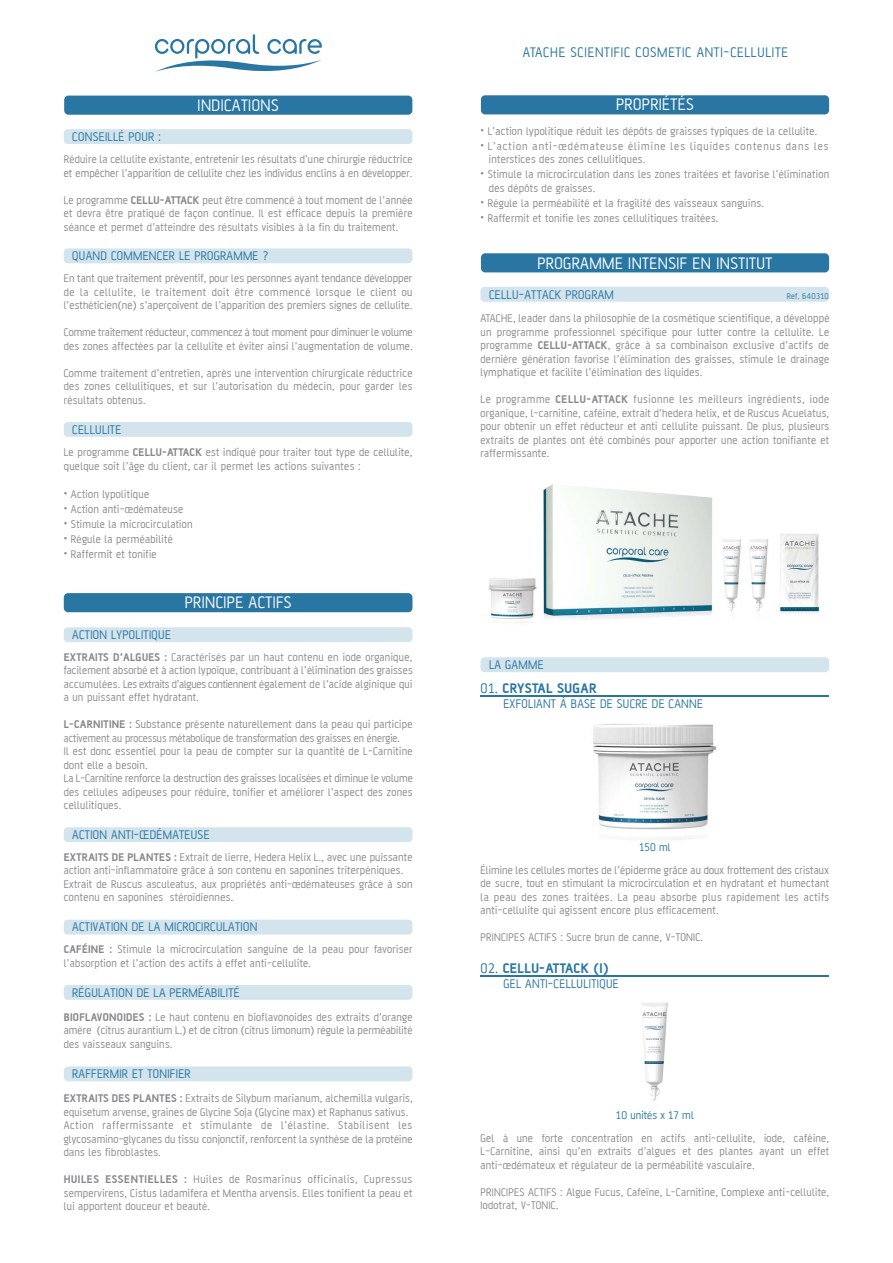
<style>
.page{position:relative;width:893px;height:1263px;background:#fff}
.page>*{position:absolute;margin:0;border:0;box-sizing:border-box;transform-origin:0 0}
.t1{font:18px "AF Battersea";letter-spacing:.025em;color:#fff}
.t2{font:15px "AF Battersea";letter-spacing:.05em;color:#2976a2}
.t3{font:700 15px "AF Battersea";letter-spacing:.025em;color:#2976a2}
.t4{font:13.5px "AF Battersea";letter-spacing:.025em;color:#2976a2}
.t5{font:12px/13.5px "AF Battersea";letter-spacing:.025em;color:#87888a;text-align:justify}
.t6{font:12px/13.5px "AF Battersea";color:#87888a}
.t7{font:12px/13.5px "AF Battersea";letter-spacing:.085em;color:#87888a}
.t8{font:12px "AF Battersea";letter-spacing:.01em;color:#2976a2}
.t9{font:9px "AF Battersea";letter-spacing:.025em;color:#2976a2}
.s1{font-weight:700}
.s2{font-weight:400}
</style>
<div class="page">
<img style="left:593px;top:724px;width:123px;height:116px">
<div style="left:64px;top:129px;width:348px;height:15px;background:#d4e4ec;border-radius:4px"></div>
<div style="left:64px;top:96px;width:348px;height:19px;background:#2976a2;border-radius:4px"></div>
<div style="left:481px;top:95px;width:348px;height:19px;background:#2976a2;border-radius:4px"></div>
<div style="left:480px;top:287px;width:349px;height:15px;background:#d4e4ec;border-radius:4px"></div>
<div style="left:481px;top:253px;width:348px;height:19px;background:#2976a2;border-radius:4px"></div>
<div style="left:480px;top:657px;width:349px;height:15px;background:#d4e4ec;border-radius:4px"></div>
<div style="left:64px;top:593px;width:348px;height:19px;background:#2976a2;border-radius:4px"></div>
<div style="left:64px;top:248px;width:348px;height:15px;background:#d4e4ec;border-radius:4px"></div>
<div style="left:64px;top:422px;width:348px;height:15px;background:#d4e4ec;border-radius:4px"></div>
<div style="left:64px;top:627px;width:348px;height:15px;background:#d4e4ec;border-radius:4px"></div>
<div style="left:64px;top:827px;width:348px;height:15px;background:#d4e4ec;border-radius:4px"></div>
<div style="left:64px;top:920px;width:348px;height:14px;background:#d4e4ec;border-radius:4px"></div>
<hr style="left:480px;top:696px;width:349px;height:1px;background:#2976a2">
<div style="left:64px;top:985px;width:348px;height:15px;background:#d4e4ec;border-radius:4px"></div>
<div style="left:64px;top:1066px;width:348px;height:15px;background:#d4e4ec;border-radius:4px"></div>
<svg style="left:155px;top:34px;width:167px;height:38px"></svg>
<img style="left:489px;top:484px;width:331px;height:139px">
<img style="left:642px;top:1002px;width:26px;height:99px">
<hr style="left:480px;top:976px;width:349px;height:1px;background:#2976a2">
<p class="t2" style="left:523px;top:44px;width:267px">ATACHE SCIENTIFIC COSMETIC ANTI-CELLULITE</p>
<h1 class="t1" style="left:198px;top:95px;width:83px">INDICATIONS</h1>
<h1 class="t1" style="left:616px;top:95px;width:79px">PROPRIÉTÉS</h1>
<p class="t4" style="left:72px;top:130px;width:90px">CONSEILLÉ POUR :</p>
<p class="t5" style="left:64px;top:152px;width:350px">Réduire la cellulite existante, entretenir les résultats d’une chirurgie réductrice et empêcher l’apparition de cellulite chez les individus enclins à en développer.</p>
<p class="t5" style="left:64px;top:193px;width:350px">Le programme <span class="s1">CELLU-ATTACK</span> peut être commencé à tout moment de l’année et devra être pratiqué de façon continue. Il est efficace depuis la première séance et permet d’atteindre des résultats visibles à la fin du traitement.</p>
<p class="t4" style="left:72px;top:249px;width:198px">QUAND COMMENCER LE PROGRAMME ?</p>
<p class="t5" style="left:64px;top:272px;width:350px">En tant que traitement préventif, pour les personnes ayant tendance développer de la cellulite, le traitement doit être commencé lorsque le client ou l’esthéticien(ne) s’aperçoivent de l’apparition des premiers signes de cellulite.</p>
<p class="t6" style="left:64px;top:326px;width:351px">Comme traitement réducteur, commencez à tout moment pour diminuer le volume des zones affectées par la cellulite et éviter ainsi l’augmentation de volume.</p>
<p class="t5" style="left:64px;top:366px;width:350px">Comme traitement d’entretien, après une intervention chirurgicale réductrice des zones cellulitiques, et sur l’autorisation du médecin, pour garder les résultats obtenus.</p>
<p class="t4" style="left:72px;top:422px;width:51px">CELLULITE</p>
<p class="t5" style="left:64px;top:445px;width:350px">Le programme <span class="s1">CELLU-ATTACK</span> est indiqué pour traiter tout type de cellulite, quelque soit l’âge du client, car il permet les actions suivantes :</p>
<p class="t5" style="left:64px;top:487px;width:87px">• Action lypolitique</p>
<p class="t5" style="left:64px;top:502px;width:121px">• Action anti-œdémateuse</p>
<p class="t5" style="left:64px;top:517px;width:130px">• Stimule la microcirculation</p>
<p class="t5" style="left:64px;top:532px;width:110px">• Régule la perméabilité</p>
<p class="t5" style="left:64px;top:547px;width:94px">• Raffermit et tonifie</p>
<p class="t4" style="left:72px;top:627px;width:100px">ACTION LYPOLITIQUE</p>
<h1 class="t1" style="left:185px;top:593px;width:108px">PRINCIPE ACTIFS</h1>
<p class="t5" style="left:64px;top:650px;width:350px"><span class="s1">EXTRAITS D’ALGUES :</span> Caractérisés par un haut contenu en iode organique, facilement absorbé et à action lypoïque, contribuant à l’élimination des graisses accumulées. Les extraits d’algues contiennent également de l’acide alginique qui a un puissant effet hydratant.</p>
<p class="t5" style="left:64px;top:718px;width:350px;text-align:left"><span class="s1">L-CARNITINE :</span> Substance présente naturellement dans la peau qui participe activement au processus métabolique de transformation des graisses en énergie.<br>Il est donc essentiel pour la peau de compter sur la quantité de L-Carnitine dont elle a besoin.<br>La L-Carnitine renforce la destruction des graisses localisées et diminue le volume des cellules adipeuses pour réduire, tonifier et améliorer l’aspect des zones cellulitiques.</p>
<p class="t4" style="left:72px;top:827px;width:139px">ACTION ANTI-ŒDÉMATEUSE</p>
<p class="t5" style="left:64px;top:850px;width:350px;text-align:left"><span class="s1">EXTRAITS DE PLANTES :</span> Extrait de lierre, Hedera Helix L., avec une puissante action anti-inflammatoire grâce à son contenu en saponines triterpéniques.<br>Extrait de Ruscus asculeatus, aux propriétés anti-œdémateuses grâce à son contenu en saponines stéroïdiennes.</p>
<p class="t4" style="left:72px;top:920px;width:187px">ACTIVATION DE LA MICROCIRCULATION</p>
<p class="t5" style="left:64px;top:942px;width:350px"><span class="s1">CAFÉINE :</span> Stimule la microcirculation sanguine de la peau pour favoriser l’absorption et l’action des actifs à effet anti-cellulite.</p>
<p class="t4" style="left:72px;top:985px;width:169px">RÉGULATION DE LA PERMÉABILITÉ</p>
<p class="t5" style="left:64px;top:1010px;width:350px"><span class="s1">BIOFLAVONOIDES :</span> Le haut contenu en bioflavonoides des extraits d’orange amère (citrus aurantium L.) et de citron (citrus limonum) régule la perméabilité des vaisseaux sanguins.</p>
<p class="t4" style="left:72px;top:1067px;width:120px">RAFFERMIR ET TONIFIER</p>
<p class="t5" style="left:64px;top:1091px;width:350px;text-align:left"><span class="s1">EXTRAITS DES PLANTES :</span> Extraits de Silybum marianum, alchemilla vulgaris, equisetum arvense, graines de Glycine Soja (Glycine max) et Raphanus sativus.<br>Action raffermissante et stimulante de l’élastine. Stabilisent les glycosamino-glycanes du tissu conjonctif, renforcent la synthèse de la protéine dans les fibroblastes.</p>
<p class="t5" style="left:64px;top:1172px;width:350px"><span class="s1">HUILES ESSENTIELLES :</span> Huiles de Rosmarinus officinalis, Cupressus sempervirens, Cistus ladamifera et Mentha arvensis. Elles tonifient la peau et lui apportent douceur et beauté.</p>
<p class="t5" style="left:480px;top:124px;width:338px">• L’action lypolitique réduit les dépôts de graisses typiques de la cellulite.</p>
<p class="t7" style="left:489px;top:139px;width:341px;text-indent:-8px">• L’action anti-œdémateuse élimine les liquides contenus dans les interstices des zones cellulitiques.</p>
<p class="t5" style="left:489px;top:168px;width:342px;text-indent:-8px">• Stimule la microcirculation dans les zones traitées et favorise l’élimination des dépôts de graisses.</p>
<p class="t5" style="left:480px;top:196px;width:285px">• Régule la perméabilité et la fragilité des vaisseaux sanguins.</p>
<p class="t5" style="left:480px;top:211px;width:239px">• Raffermit et tonifie les zones cellulitiques traitées.</p>
<h1 class="t1" style="left:537px;top:253px;width:236px">PROGRAMME INTENSIF EN INSTITUT</h1>
<p class="t4" style="left:489px;top:287px;width:126px">CELLU-ATTACK PROGRAM</p>
<p class="t9" style="left:787px;top:291px;width:44px">Ref. 640310</p>
<p class="t5" style="left:480px;top:312px;width:351px">ATACHE, leader dans la philosophie de la cosmétique scientifique, a développé un programme professionnel spécifique pour lutter contre la cellulite. Le programme <span class="s1">CELLU-ATTACK</span>, grâce à sa combinaison exclusive d’actifs de dernière génération favorise l’élimination des graisses, stimule le drainage lymphatique et facilite l’élimination des liquides.</p>
<p class="t5" style="left:480px;top:393px;width:350px">Le programme <span class="s1">CELLU-ATTACK</span> fusionne les meilleurs ingrédients, iode organique, l-carnitine, caféine, extrait d’hedera helix, et de Ruscus Acuelatus, pour obtenir un effet réducteur et anti cellulite puissant. De plus, plusieurs extraits de plantes ont été combinés pour apporter une action tonifiante et raffermissante.</p>
<p class="t4" style="left:489px;top:657px;width:56px">LA GAMME</p>
<p class="t3" style="left:480px;top:680px;width:118px"><span class="s2">01.</span> CRYSTAL SUGAR</p>
<p class="t4" style="left:503px;top:697px;width:201px">EXFOLIANT À BASE DE SUCRE DE CANNE</p>
<p class="t8" style="left:639px;top:841px;width:33px">150 ml</p>
<p class="t5" style="left:480px;top:863px;width:350px">Élimine les cellules mortes de l’épiderme grâce au doux frottement des cristaux de sucre, tout en stimulant la microcirculation et en hydratant et humectant la peau des zones traitées. La peau absorbe plus rapidement les actifs anti-cellulite qui agissent encore plus efficacement.</p>
<p class="t5" style="left:480px;top:931px;width:224px">PRINCIPES ACTIFS : Sucre brun de canne, V-TONIC.</p>
<p class="t3" style="left:480px;top:960px;width:130px"><span class="s2">02.</span> CELLU-ATTACK (I)</p>
<p class="t4" style="left:503px;top:977px;width:117px">GEL ANTI-CELLULITIQUE</p>
<p class="t8" style="left:616px;top:1109px;width:79px">10 unités x 17 ml</p>
<p class="t5" style="left:480px;top:1131px;width:350px">Gel à une forte concentration en actifs anti-cellulite, iode, caféine, L-Carnitine, ainsi qu’en extraits d’algues et des plantes ayant un effet anti-œdémateux et régulateur de la perméabilité vasculaire.</p>
<p class="t5" style="left:480px;top:1185px;width:350px">PRINCIPES ACTIFS : Algue Fucus, Cafeïne, L-Carnitine, Complexe anti-cellulite,<br>Iodotrat, V-TONIC.</p>
</div>
